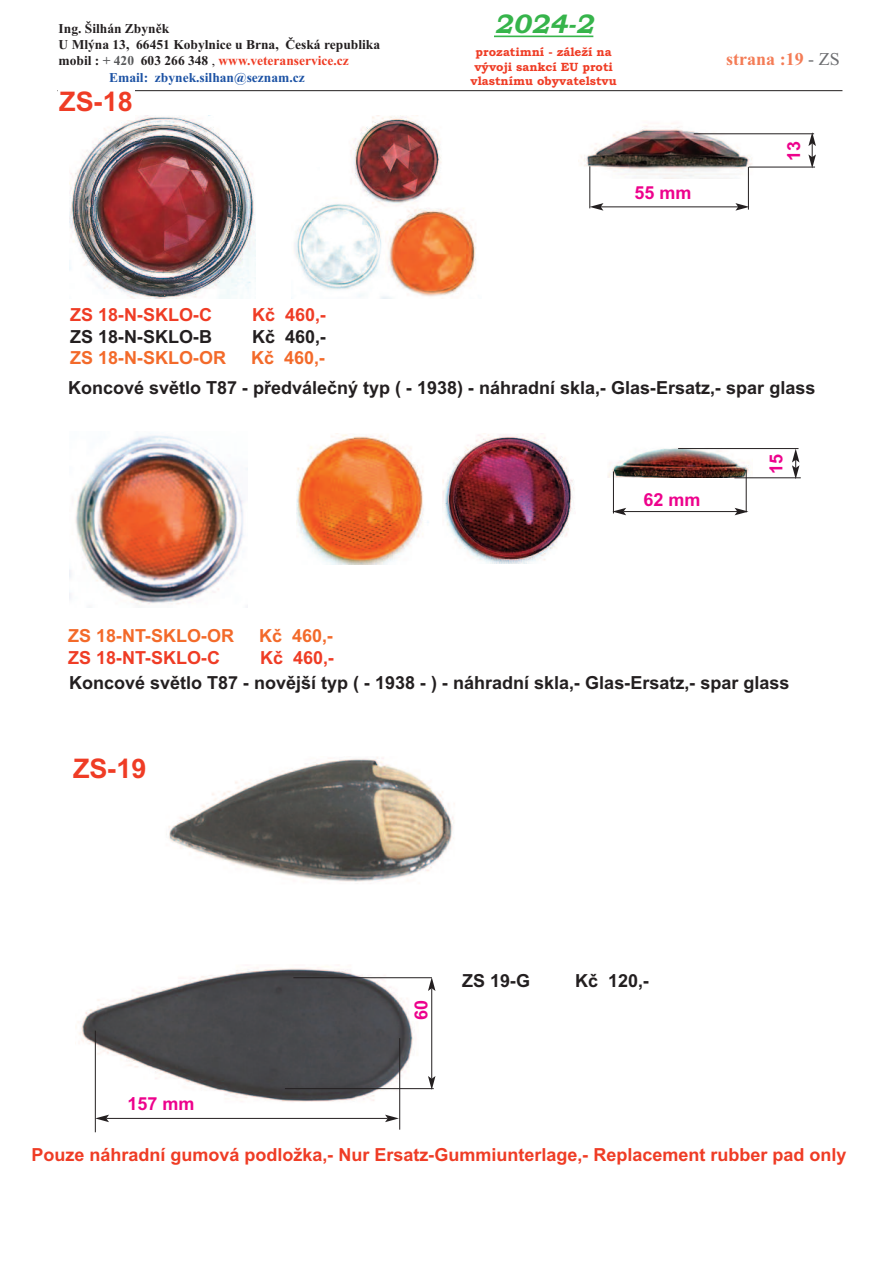
<style>
.page{position:relative;width:893px;height:1263px;background:#fff}
.page>*{position:absolute;margin:0;border:0;box-sizing:border-box;transform-origin:0 0}
.t1{font:700 27px "Arial";color:#ef3c25}
.t2{font:italic 700 27px "Bookman Old Style";color:#36b44b}
.t3{font:700 18px "Arial";color:#231f20}
.t4{font:700 18px "Arial";color:#ef3c25}
.t5{font:700 18px "Arial";color:#f36a2a}
.t6{font:700 18px "Arial";color:#ed028c}
.t7{font:700 18px "Times New Roman";color:#f47c56}
.t8{font:700 13.5px "Times New Roman";color:#231f20}
.t9{font:700 13.5px "Times New Roman";color:#ef3c25}
.t10{font:700 13.5px "Times New Roman";color:#1c52a4}
.t11{font:700 12px/14.4px "Bookman Old Style";color:#ef3c25;text-align:center}
.s1{color:#231f20}
.s2{color:#57585a}
.s3{font-weight:400;color:#231f20}
.s4{font-weight:400;color:#6c6d70}
</style>
<div class="page">
<hr style="left:57px;top:90px;width:785px;height:1px;background:#231f20">
<img style="left:70px;top:116px;width:186px;height:183px">
<img style="left:294px;top:115px;width:182px;height:183px">
<div style="left:58px;top:90px;width:77px;height:30px;background:#fff"></div>
<img style="left:581px;top:123px;width:173px;height:56px">
<hr style="left:590px;top:166px;width:1px;height:42px;background:#231f20">
<hr style="left:601px;top:206px;width:137px;height:1px;background:#231f20">
<svg style="left:590px;top:203px;width:13px;height:8px"></svg>
<svg style="left:735px;top:203px;width:13px;height:8px"></svg>
<hr style="left:748px;top:167px;width:1px;height:43px;background:#231f20">
<hr style="left:694px;top:134px;width:120px;height:1px;background:#231f20">
<svg style="left:808px;top:132px;width:8px;height:35px"></svg>
<hr style="left:749px;top:167px;width:66px;height:1px;background:#231f20">
<img style="left:69px;top:435px;width:179px;height:173px">
<img style="left:297px;top:434px;width:132px;height:131px">
<img style="left:442px;top:434px;width:132px;height:130px">
<img style="left:608px;top:448px;width:145px;height:30px">
<hr style="left:678px;top:448px;width:120px;height:1px;background:#231f20">
<hr style="left:734px;top:477px;width:67px;height:1px;background:#231f20">
<svg style="left:792px;top:449px;width:7px;height:30px"></svg>
<hr style="left:746px;top:470px;width:1px;height:42px;background:#231f20">
<hr style="left:613px;top:471px;width:1px;height:42px;background:#231f20">
<hr style="left:624px;top:511px;width:113px;height:1px;background:#231f20">
<svg style="left:612px;top:508px;width:14px;height:7px"></svg>
<svg style="left:735px;top:508px;width:13px;height:7px"></svg>
<img style="left:168px;top:757px;width:287px;height:125px">
<img style="left:76px;top:966px;width:343px;height:139px">
<hr style="left:95px;top:1030px;width:1px;height:102px;background:#231f20">
<hr style="left:399px;top:1038px;width:1px;height:91px;background:#231f20">
<hr style="left:285px;top:1088px;width:149px;height:1px;background:#231f20">
<hr style="left:293px;top:977px;width:139px;height:1px;background:#231f20">
<hr style="left:106px;top:1118px;width:282px;height:1px;background:#231f20">
<svg style="left:95px;top:1115px;width:14px;height:7px"></svg>
<svg style="left:385px;top:1115px;width:14px;height:7px"></svg>
<hr style="left:431px;top:988px;width:1px;height:91px;background:#231f20">
<svg style="left:428px;top:977px;width:7px;height:14px"></svg>
<svg style="left:428px;top:1076px;width:7px;height:14px"></svg>
<hr style="left:494px;top:36px;width:99px;height:1px;background:#36b44b">
<p class="t8" style="left:59px;top:20px;width:112px">Ing. Šilhán Zbyněk</p>
<p class="t8" style="left:59px;top:37px;width:323px">U Mlýna 13, 66451 Kobylnice u Brna, Česká republika</p>
<p class="t9" style="left:59px;top:53px;width:292px"><span class="s1">mobil :</span> <span class="s2">+ 420</span> <span class="s1">603 266 348</span> <span class="s3">,</span> www.veteranservice.cz</p>
<p class="t10" style="left:109px;top:69px;width:197px">Email: zbynek.silhan@seznam.cz</p>
<h1 class="t1" style="left:59px;top:86px;width:75px">ZS-18</h1>
<h1 class="t2" style="left:494px;top:8px;width:101px">2024-2</h1>
<p class="t11" style="left:471px;top:45px;width:148px">prozatimní - záleží na vývoji sankcí EU proti vlastnímu obyvatelstvu</p>
<p class="t6" style="left:634px;top:182px;width:59px">55 mm</p>
<p class="t7" style="left:726px;top:49px;width:115px">strana :19 <span class="s4">- ZS</span></p>
<p class="t6" style="left:783px;top:161px;width:22px;rotate:-90deg">13</p>
<p class="t4" style="left:70px;top:304px;width:143px">ZS 18-N-SKLO-C</p>
<p class="t4" style="left:252px;top:304px;width:76px">Kč 460,-</p>
<p class="t3" style="left:70px;top:326px;width:143px">ZS 18-N-SKLO-B</p>
<p class="t3" style="left:252px;top:326px;width:76px">Kč 460,-</p>
<p class="t5" style="left:70px;top:347px;width:158px">ZS 18-N-SKLO-OR</p>
<p class="t5" style="left:251px;top:347px;width:76px">Kč 460,-</p>
<p class="t3" style="left:68px;top:377px;width:749px">Koncové světlo T87 - předválečný typ ( - 1938) - náhradní skla,- Glas-Ersatz,- spar glass</p>
<p class="t6" style="left:643px;top:490px;width:59px">62 mm</p>
<p class="t6" style="left:766px;top:474px;width:22px;rotate:-90deg">15</p>
<p class="t5" style="left:68px;top:626px;width:168px">ZS 18-NT-SKLO-OR</p>
<p class="t5" style="left:259px;top:626px;width:76px">Kč 460,-</p>
<p class="t4" style="left:68px;top:647px;width:154px">ZS 18-NT-SKLO-C</p>
<p class="t4" style="left:260px;top:647px;width:76px">Kč 460,-</p>
<p class="t3" style="left:69px;top:672px;width:722px">Koncové světlo T87 - novější typ ( - 1938 - ) - náhradní skla,- Glas-Ersatz,- spar glass</p>
<h1 class="t1" style="left:73px;top:753px;width:75px">ZS-19</h1>
<p class="t6" style="left:128px;top:1093px;width:69px">157 mm</p>
<p class="t6" style="left:411px;top:1020px;width:22px;rotate:-90deg">60</p>
<p class="t3" style="left:462px;top:970px;width:70px">ZS 19-G</p>
<p class="t3" style="left:575px;top:970px;width:76px">Kč 120,-</p>
<p class="t4" style="left:31px;top:1144px;width:817px">Pouze náhradní gumová podložka,- Nur Ersatz-Gummiunterlage,- Replacement rubber pad only</p>
</div>
